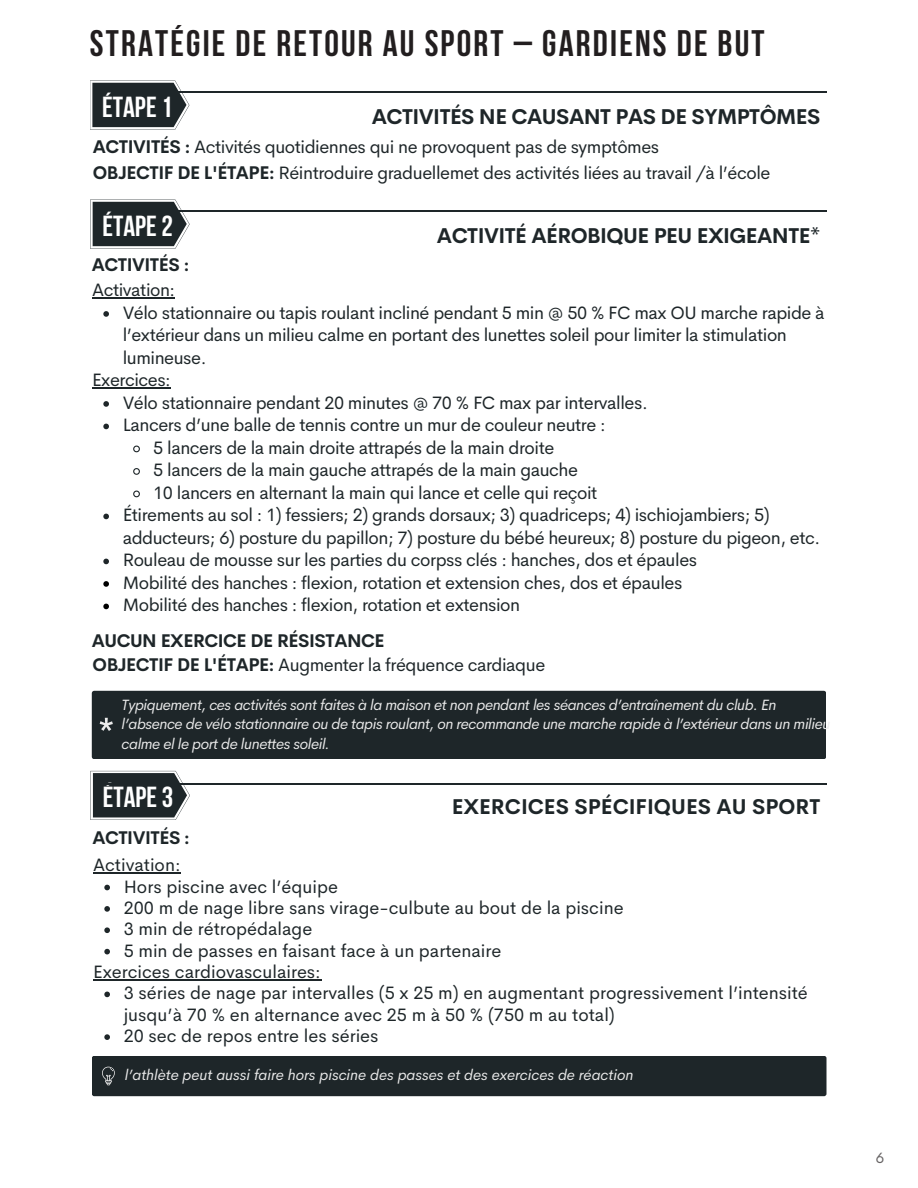
<style>
.page{position:relative;width:918px;height:1188px;background:#fff}
.page>*{position:absolute;margin:0;border:0;box-sizing:border-box;transform-origin:0 0}
.t1{font:700 36.75px "Bebas Neue";letter-spacing:.06em;color:#221e1f}
.t2{font:700 28.95px "Bebas Neue";color:#fff}
.t3{font:700 21px "Cerebri Sans";letter-spacing:-.025em;color:#1e2629}
.t4{font:700 21px "Cerebri Sans";color:#1e2629}
.t5{font:18px/22.5px "Cerebri Sans";letter-spacing:-.025em;color:#1e2629}
.t6{font:18px/21.3px "Cerebri Sans";color:#1e2629}
.t7{font:700 18px "Cerebri Sans";letter-spacing:-.025em;color:#1e2629}
.t8{font:italic 15px/19.2px "Cerebri Sans";letter-spacing:-.025em;color:#ebebeb}
.t9{font:italic 15px "Cerebri Sans";color:#ebebeb}
.t10{font:15px "Cerebri Sans";color:#221e1f}
.s1{font-weight:700}
</style>
<div class="page">
<hr style="left:93px;top:91px;width:733px;height:1px;background:#1e2629">
<hr style="left:93px;top:211px;width:733px;height:1px;background:#1e2629">
<svg style="left:90px;top:200px;width:100px;height:49px;background:#484e51"></svg>
<hr style="left:92px;top:298px;width:83px;height:1px;background:#1e2629">
<svg style="left:103px;top:311px;width:6px;height:6px"></svg>
<hr style="left:92px;top:388px;width:78px;height:1px;background:#1e2629">
<svg style="left:103px;top:401px;width:6px;height:6px"></svg>
<svg style="left:103px;top:424px;width:6px;height:5px"></svg>
<svg style="left:133px;top:445px;width:7px;height:8px"></svg>
<svg style="left:133px;top:468px;width:7px;height:7px"></svg>
<svg style="left:133px;top:490px;width:7px;height:8px"></svg>
<svg style="left:103px;top:514px;width:6px;height:5px"></svg>
<svg style="left:103px;top:559px;width:6px;height:5px"></svg>
<svg style="left:103px;top:581px;width:6px;height:6px"></svg>
<svg style="left:103px;top:604px;width:6px;height:5px"></svg>
<svg style="left:90px;top:81px;width:99px;height:49px;background:#464d4f"></svg>
<div style="left:92px;top:691px;width:734px;height:68px;background:#1e2629;border-radius:2px"></div>
<svg style="left:100px;top:718px;width:13px;height:13px"></svg>
<svg style="left:90px;top:771px;width:100px;height:49px;background:#484e51"></svg>
<hr style="left:93px;top:783px;width:734px;height:1px;background:#1e2629">
<hr style="left:93px;top:872px;width:88px;height:1px;background:#1e2629">
<svg style="left:104px;top:885px;width:6px;height:5px"></svg>
<svg style="left:104px;top:906px;width:6px;height:6px"></svg>
<svg style="left:104px;top:927px;width:6px;height:6px"></svg>
<svg style="left:104px;top:949px;width:6px;height:5px"></svg>
<hr style="left:93px;top:979px;width:228px;height:1px;background:#1e2629">
<svg style="left:104px;top:992px;width:6px;height:5px"></svg>
<svg style="left:104px;top:1034px;width:6px;height:6px"></svg>
<div style="left:92px;top:1056px;width:734px;height:40px;background:#1e2629;border-radius:2px"></div>
<svg style="left:102px;top:1067px;width:12px;height:18px"></svg>
<p class="t1" style="left:90px;top:28px;width:676px">STRATÉGIE DE RETOUR AU SPORT – GARDIENS DE BUT</p>
<p class="t2" style="left:102px;top:95px;width:72px">ÉTAPE1</p>
<p class="t3" style="left:372px;top:103px;width:450px">ACTIVITÉS NE CAUSANT PAS DE SYMPTÔMES</p>
<p class="t5" style="left:93px;top:135px;width:568px"><span class="s1">ACTIVITÉS :</span> Activités quotidiennes qui ne provoquent pas de symptômes</p>
<p class="t5" style="left:93px;top:161px;width:679px"><span class="s1">OBJECTIF DE L'ÉTAPE:</span> Réintroduire graduellemet des activités liées au travail /à l’école</p>
<h2 class="t2" style="left:103px;top:214px;width:72px">ÉTAPE2</h2>
<p class="t7" style="left:92px;top:253px;width:99px">ACTIVITÉS :</p>
<p class="t3" style="left:437px;top:222px;width:385px">ACTIVITÉ AÉROBIQUE PEU EXIGEANTE*</p>
<p class="t5" style="left:92px;top:279px;width:85px">Activation:</p>
<h3 class="t5" style="left:123px;top:301px;width:704px">Vélo stationnaire ou tapis roulant incliné pendant 5 min @ 50 % FC max OU marche rapide à l’extérieur dans un milieu calme en portant des lunettes soleil pour limiter la stimulation lumineuse.</h3>
<h5 class="t5" style="left:92px;top:369px;width:80px">Exercices:</h5>
<h5 class="t5" style="left:123px;top:391px;width:527px">Vélo stationnaire pendant 20 minutes @ 70 % FC max par intervalles.</h5>
<h2 class="t5" style="left:123px;top:414px;width:485px">Lancers d’une balle de tennis contre un mur de couleur neutre :</h2>
<p class="t5" style="left:153px;top:436px;width:403px">5 lancers de la main droite attrapés de la main droite</p>
<h3 class="t5" style="left:153px;top:459px;width:426px">5 lancers de la main gauche attrapés de la main gauche</h3>
<h4 class="t5" style="left:153px;top:481px;width:446px">10 lancers en alternant la main qui lance et celle qui reçoit</h4>
<h5 class="t5" style="left:123px;top:504px;width:699px">Étirements au sol : 1) fessiers; 2) grands dorsaux; 3) quadriceps; 4) ischiojambiers; 5) adducteurs; 6) posture du papillon; 7) posture du bébé heureux; 8) posture du pigeon, etc.</h5>
<p class="t5" style="left:123px;top:549px;width:576px">Rouleau de mousse sur les parties du corpss clés : hanches, dos et épaules</p>
<h5 class="t5" style="left:123px;top:571px;width:561px">Mobilité des hanches : flexion, rotation et extension ches, dos et épaules</h5>
<p class="t5" style="left:123px;top:594px;width:399px">Mobilité des hanches : flexion, rotation et extension</p>
<p class="t7" style="left:92px;top:629px;width:294px">AUCUN EXERCICE DE RÉSISTANCE</p>
<p class="t5" style="left:93px;top:654px;width:454px"><span class="s1">OBJECTIF DE L'ÉTAPE:</span> Augmenter la fréquence cardiaque</p>
<h4 class="t8" style="left:122px;top:695px;width:710px">Typiquement, ces activités sont faites à la maison et non pendant les séances d’entraînement du club. En l’absence de vélo stationnaire ou de tapis roulant, on recommande une marche rapide à l’extérieur dans un milieu calme el le port de lunettes soleil.</h4>
<p class="t2" style="left:103px;top:785px;width:72px">ÉTAPE3</p>
<p class="t7" style="left:92px;top:826px;width:99px">ACTIVITÉS :</p>
<h2 class="t6" style="left:93px;top:854px;width:89px">Activation:</h2>
<p class="t6" style="left:124px;top:876px;width:216px">Hors piscine avec l’équipe</p>
<h3 class="t6" style="left:124px;top:897px;width:501px">200 m de nage libre sans virage-culbute au bout de la piscine</h3>
<h4 class="t6" style="left:124px;top:918px;width:190px">3 min de rétropédalage</h4>
<h5 class="t6" style="left:124px;top:940px;width:379px">5 min de passes en faisant face à un partenaire</h5>
<p class="t6" style="left:93px;top:961px;width:229px">Exercices cardiovasculaires:</p>
<p class="t6" style="left:124px;top:982px;width:686px">3 séries de nage par intervalles (5 x 25 m) en augmentant progressivement l’intensité jusqu’à 70 % en alternance avec 25 m à 50 % (750 m au total)</p>
<p class="t6" style="left:124px;top:1025px;width:256px">20 sec de repos entre les séries</p>
<p class="t9" style="left:125px;top:1065px;width:510px">l’athlète peut aussi faire hors piscine des passes et des exercices de réaction</p>
<h5 class="t4" style="left:452px;top:793px;width:370px">EXERCICES SPÉCIFIQUES AU SPORT</h5>
<p class="t10" style="left:876px;top:1148px;width:10px">6</p>
</div>
